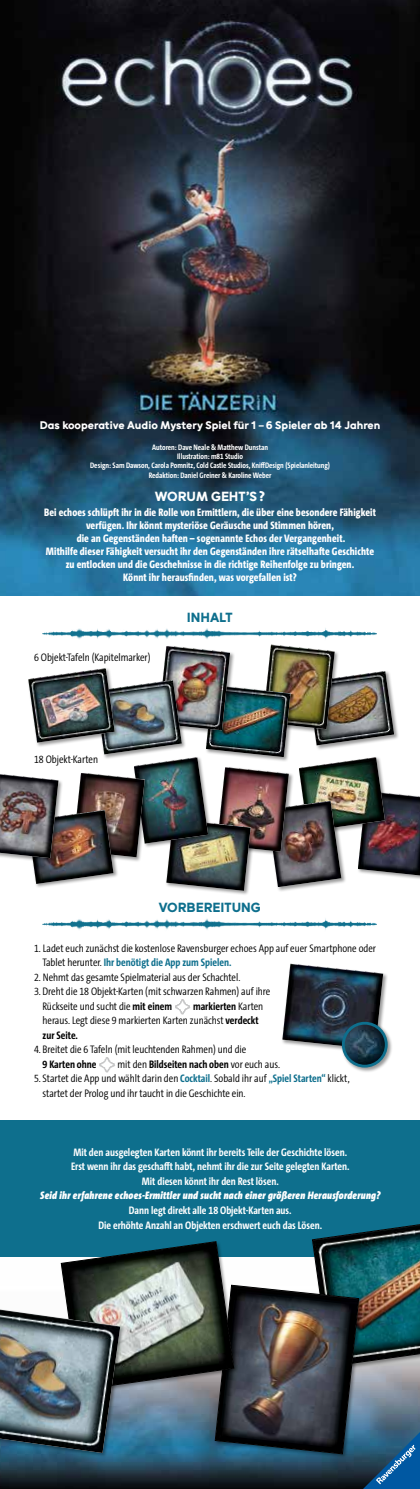
<style>
.page{position:relative;width:420px;height:1489px;background:#fff}
.page>*{position:absolute;margin:0;border:0;box-sizing:border-box;transform-origin:0 0}
.t1{font:900 12px "Sentic Text";color:#0e6f8d}
.t2{font:900 12px "Sentic Text";color:#fff}
.t3{font:300 11px/14.5px "The Sans Cd LF4";color:#000}
.t4{font:800 11px/13px "The Sans Cd LF8";letter-spacing:.01em;color:#fff;text-align:center}
.t5{font:700 11px/14.5px "The Sans Cd LF7";color:#fff;text-align:center}
.t6{font:italic 900 11px "The Sans Cd LF9";letter-spacing:.02em;color:#fff}
.t7{font:700 11px "The Sans Cd LF7";color:#000}
.t8{font:700 11px "The Sans Cd LF7";color:#0e6f8d}
.t9{font:900 10px "Sentic Text";color:#fff}
.t10{font:700 8px/9.2px "The Sans Cd LF7";color:#fff;text-align:center}
.s1{font-family:"The Sans C4 s";font-weight:800;font-size:14px}
.s2{font-family:"The Sans Cd LF4";font-weight:300;color:#000}
.s3{font-family:"The Sans Cd LF7";font-weight:700}
.s4{font-family:"The Sans Cd LF4";font-weight:300}
.s5{font-family:"The Sans Cd LF7";font-weight:700;color:#0e6f8d}
</style>
<div class="page">
<img style="left:0;top:1256px;width:215px;height:232px">
<div style="left:0;top:1119px;width:420px;height:137px;background:#0e6f8d"></div>
<img style="left:0;top:0;width:420px;height:596px">
<img style="left:42px;top:628px;width:335px;height:11px">
<img style="left:42px;top:918px;width:335px;height:12px">
<img style="left:175px;top:999px;width:16px;height:16px">
<img style="left:99px;top:1057px;width:16px;height:16px">
<div style="left:281px;top:962px;width:107px;height:92px;background:#000;opacity:.4"></div>
<img style="left:282px;top:963px;width:101px;height:86px">
<div style="left:340px;top:1020px;width:52px;height:52px;background:#000;opacity:.4"></div>
<img style="left:343px;top:1023px;width:43px;height:43px;border-radius:21px">
<div style="left:341px;top:1021px;width:46px;height:46px;border:3px solid #0e6f8d;border-radius:50%"></div>
<div style="left:266px;top:799px;width:80px;height:93px;background:#000;opacity:.4"></div>
<div style="left:165px;top:818px;width:90px;height:77px;background:#000;opacity:.4"></div>
<img style="left:12px;top:644px;width:408px;height:246px">
<img style="left:0;top:774px;width:58px;height:84px">
<div style="left:60px;top:1240px;width:179px;height:154px;background:#000;opacity:.4"></div>
<svg style="left:61px;top:1241px;width:154px;height:148px"></svg>
<div style="left:0;top:1303px;width:125px;height:154px;background:#000;opacity:.4"></div>
<img style="left:0;top:1309px;width:120px;height:143px">
<img style="left:215px;top:1224px;width:205px;height:265px">
<p class="t9" style="left:40px;top:419px;width:342px">Das kooperative Audio Mystery Spiel für 1 –6 Spieler ab 14 Jahren</p>
<p class="t10" style="left:90px;top:442px;width:241px">Autoren: Dave Neale &amp; Matthew Dunstan<br>Illustration: m81 Studio<br>Design: Sam Dawson, Carola Pomnitz, Cold Castle Studios, KniffDesign (Spielanleitung)<br>Redaktion: Daniel Greiner &amp; Karoline Weber</p>
<p class="t2" style="left:155px;top:489px;width:112px">WORUM GEHT’S<span class="s1">?</span></p>
<p class="t4" style="left:44px;top:506px;width:333px">Bei echoes schlüpft ihr in die Rolle von Ermittlern, die über eine besondere Fähigkeit verfügen. Ihr könnt mysteriöse Geräusche und Stimmen hören,<br>die an Gegenständen haften – sogenannte Echos der Vergangenheit.<br>Mithilfe dieser Fähigkeit versucht ihr den Gegenständen ihre rätselhafte Geschichte zu entlocken und die Geschehnisse in die richtige Reihenfolge zu bringen.<br>Könnt ihr herausfinden, was vorgefallen ist?</p>
<p class="t3" style="left:34px;top:650px;width:118px">6 Objekt-Tafeln (Kapitelmarker)</p>
<p class="t3" style="left:34px;top:751px;width:65px">18 Objekt-Karten</p>
<p class="t1" style="left:187px;top:610px;width:47px">INHALT</p>
<p class="t1" style="left:159px;top:900px;width:103px">VORBEREITUNG</p>
<p class="t3" style="left:34px;top:940px;width:343px">1. Ladet euch zunächst die kostenlose Ravensburger echoes App auf euer Smartphone oder</p>
<p class="t8" style="left:43px;top:955px;width:190px"><span class="s2">Tablet herunter.</span> Ihr benötigt die App zum Spielen.</p>
<p class="t3" style="left:34px;top:969px;width:208px">2. Nehmt das gesamte Spielmaterial aus der Schachtel.</p>
<p class="t3" style="left:43px;top:983px;width:229px;text-indent:-9px">3. Dreht die 18 Objekt-Karten (mit schwarzen Rahmen) auf ihre<br>Rückseite und sucht die <span class="s3">mit einem</span></p>
<p class="t7" style="left:193px;top:998px;width:72px">markierten <span class="s4">Karten</span></p>
<p class="t3" style="left:43px;top:1012px;width:217px">heraus. Legt diese 9 markierten Karten zunächst <span class="s3">verdeckt</span></p>
<p class="t7" style="left:43px;top:1027px;width:37px">zur Seite.</p>
<p class="t3" style="left:34px;top:1041px;width:214px">4. Breitet die 6 Tafeln (mit leuchtenden Rahmen) und die</p>
<p class="t7" style="left:43px;top:1056px;width:55px">9 Karten ohne</p>
<p class="t7" style="left:117px;top:1056px;width:164px"><span class="s4">mit den</span> Bildseiten nach oben <span class="s4">vor euch aus.</span></p>
<p class="t3" style="left:43px;top:1070px;width:308px;text-indent:-9px">5. Startet die App und wählt darin den <span class="s5">Cocktail</span>. Sobald ihr auf <span class="s5">„Spiel Starten“</span> klickt, startet der Prolog und ihr taucht in die Geschichte ein.</p>
<p class="t5" style="left:71px;top:1144px;width:280px">Mit den ausgelegten Karten könnt ihr bereits Teile der Geschichte lösen.<br>Erst wenn ihr das geschafft habt, nehmt ihr die zur Seite gelegten Karten.<br>Mit diesen könnt ihr den Rest lösen.</p>
<p class="t6" style="left:40px;top:1188px;width:341px">Seid ihr erfahrene echoes-Ermittler und sucht nach einer größeren Herausforderung?</p>
<p class="t5" style="left:98px;top:1202px;width:225px">Dann legt direkt alle 18 Objekt-Karten aus.<br>Die erhöhte Anzahl an Objekten erschwert euch das Lösen.</p>
</div>
